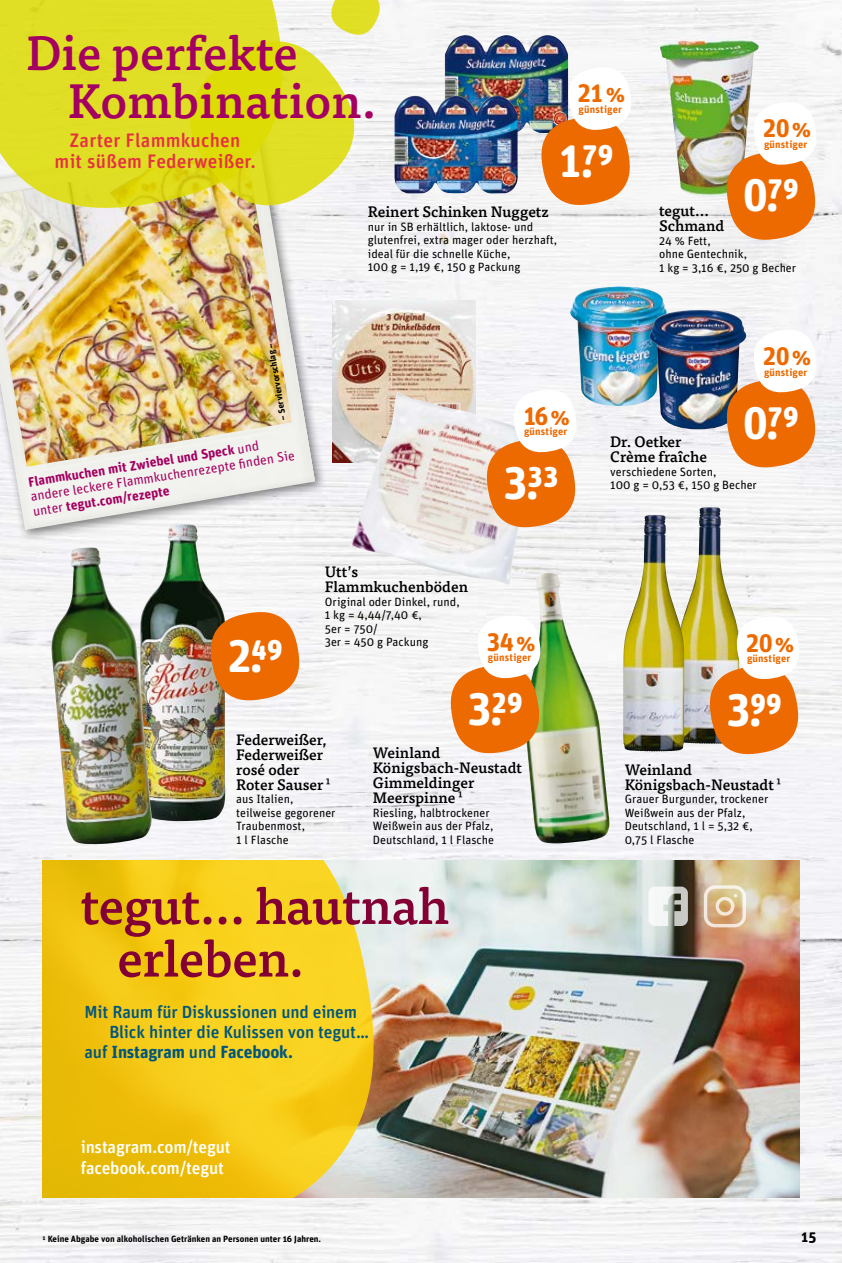
<style>
.page{position:relative;width:842px;height:1263px;background:#fff}
.page>*{position:absolute;margin:0;border:0;box-sizing:border-box;transform-origin:0 0}
.t1{font:500 50.55px/52.7px "Tisa OT";letter-spacing:-.01em;color:#820034}
.t2{font:500 48px/48px "Tisa OT";letter-spacing:.005em;color:#a40061}
.t3{font:45.6px "tegut Preise";color:#fff}
.t4{font:25.35px "tegut Preise";letter-spacing:-.015em;color:#ed6a00}
.t5{font:500 19.5px/21px "Unit Rounded OT";letter-spacing:.01em;color:#e73143;text-align:center}
.t6{font:500 17.55px "Unit Rounded OT";letter-spacing:-.01em;color:#00567d}
.t7{font:500 17.55px/21px "Unit Rounded OT";letter-spacing:-.01em;color:#fff}
.t8{font:700 17.55px "Unit Rounded OT";letter-spacing:-.01em;color:#00567d}
.t9{font:500 15px/15px "Tisa OT";color:#000}
.t10{font:700 15px "Unit Rounded OT";color:#000}
.t11{font:13.5px/15px "Unit Rounded OT";color:#a40061}
.t12{font:12px/13.5px "Unit Rounded OT";color:#000}
.t13{font:700 10.5px "Unit Rounded OT";letter-spacing:.015em;color:#ed6a00}
.t14{font:700 9px "Unit Rounded OT";color:#000}
.s1{font-family:"Unit Rounded OT";font-weight:700;font-size:24.75px}
.s2{font-weight:700}
.s3{font-weight:400}
.s4{font-weight:500}
</style>
<div class="page">
<img style="left:0;top:0;width:842px;height:1263px">
<img style="left:377px;top:861px;width:422px;height:336px">
<svg style="left:43px;top:861px;width:334px;height:336px;background:#f2ca22"></svg>
<svg style="left:648px;top:886px;width:40px;height:40px"></svg>
<svg style="left:704px;top:885px;width:42px;height:42px;background:#e0c6a1"></svg>
<div style="left:0;top:130px;width:327px;height:412px;background:#000;opacity:.5"></div>
<img style="left:0;top:207px;width:315px;height:323px">
<img style="left:0;top:207px;width:292px;height:260px">
<img style="left:678px;top:507px;width:61px;height:237px">
<img style="left:623px;top:515px;width:60px;height:236px">
<svg style="left:708px;top:615px;width:93px;height:141px"></svg>
<img style="left:139px;top:524px;width:87px;height:297px">
<img style="left:50px;top:547px;width:103px;height:298px">
<svg style="left:209px;top:610px;width:92px;height:92px;background:#e17e2d"></svg>
<img style="left:570px;top:286px;width:97px;height:120px">
<img style="left:649px;top:310px;width:97px;height:119px">
<svg style="left:725px;top:328px;width:93px;height:141px"></svg>
<img style="left:660px;top:36px;width:99px;height:161px">
<svg style="left:725px;top:101px;width:93px;height:140px"></svg>
<img style="left:445px;top:35px;width:123px;height:98px">
<img style="left:394px;top:95px;width:124px;height:98px">
<svg style="left:540px;top:66px;width:92px;height:141px"></svg>
<img style="left:333px;top:301px;width:142px;height:161px">
<img style="left:350px;top:392px;width:187px;height:193px">
<svg style="left:485px;top:388px;width:93px;height:141px"></svg>
<img style="left:524px;top:573px;width:87px;height:272px">
<svg style="left:449px;top:614px;width:93px;height:141px"></svg>
<svg style="left:0;top:0;width:284px;height:209px;background:#dfdd2c"></svg>
<svg style="left:188px;top:0;width:192px;height:207px"></svg>
<h2 class="t2" style="left:68px;top:30px;width:310px;text-indent:-41px">Die perfekte<br>Kombination.</h2>
<h3 class="t5" style="left:55px;top:130px;width:203px">Zarter Flammkuchen mit süßem Federweißer.</h3>
<h3 class="t4" style="left:578px;top:79px;width:49px">21<span class="s1">%</span></h3>
<p class="t13" style="left:579px;top:103px;width:45px">günstiger</p>
<h3 class="t3" style="left:558px;top:134px;width:57px">1.79</h3>
<p class="t9" style="left:368px;top:205px;width:182px">Reinert Schinken Nuggetz</p>
<p class="t12" style="left:368px;top:220px;width:191px">nur in SB erhältlich, laktose- und glutenfrei, extra mager oder herzhaft, ideal für die schnelle Küche,<br>100 g = 1,19 €, 150 g Packung</p>
<h3 class="t4" style="left:763px;top:114px;width:50px">20<span class="s1">%</span></h3>
<p class="t13" style="left:764px;top:138px;width:45px">günstiger</p>
<h3 class="t3" style="left:743px;top:169px;width:57px">0.79</h3>
<p class="t9" style="left:659px;top:204px;width:67px">tegut...<br>Schmand</p>
<p class="t12" style="left:659px;top:234px;width:139px">24 % Fett,<br>ohne Gentechnik,<br>1 kg = 3,16 €, 250 g Becher</p>
<p class="t14" style="left:278px;top:421px;width:80px;rotate:-100deg">– Serviervorschlag –</p>
<p class="t11" style="left:27px;top:475px;width:268px;rotate:-9deg"><span class="s2">Flammkuchen mit Zwiebel und Speck</span> und andere leckere Flammkuchenrezepte fi nden Sie unter <span class="s2">tegut.com/rezepte</span></p>
<h3 class="t3" style="left:227px;top:630px;width:57px">2.49</h3>
<h3 class="t4" style="left:523px;top:401px;width:49px">16<span class="s1">%</span></h3>
<p class="t13" style="left:524px;top:425px;width:45px">günstiger</p>
<h3 class="t3" style="left:503px;top:456px;width:57px">3.33</h3>
<p class="t9" style="left:325px;top:565px;width:145px">Utt’s<br>Flammkuchenböden</p>
<p class="t12" style="left:325px;top:595px;width:136px">Original oder Dinkel, rund,<br>1 kg = 4,44/7,40 €,<br>5er = 750/<br>3er = 450 g Packung</p>
<h3 class="t4" style="left:487px;top:627px;width:50px">34<span class="s1">%</span></h3>
<p class="t13" style="left:488px;top:651px;width:45px">günstiger</p>
<h3 class="t3" style="left:467px;top:682px;width:57px">3.29</h3>
<p class="t9" style="left:236px;top:732px;width:96px">Federweißer,<br>Federweißer rosé oder<br>Roter Sauser <span class="s3">1</span></p>
<p class="t12" style="left:236px;top:792px;width:101px">aus Italien, teilweise gegorener<br>Traubenmost,<br>1 l Flasche</p>
<p class="t9" style="left:373px;top:746px;width:151px">Weinland<br>Königsbach-Neustadt<br>Gimmeldinger<br>Meerspinne<span class="s3">1</span></p>
<p class="t12" style="left:373px;top:806px;width:123px">Riesling, halbtrockener<br>Weißwein aus der Pfalz,<br>Deutschland, 1 l Flasche</p>
<h1 class="t1" style="left:117px;top:881px;width:333px;text-indent:-36px">tegut... hautnah erleben.</h1>
<h3 class="t6" style="left:85px;top:1001px;width:274px">Mit Raum für Diskussionen und einem</h3>
<h3 class="t6" style="left:109px;top:1021px;width:261px">Blick hinter die Kulissen von tegut…</h3>
<h3 class="t8" style="left:85px;top:1041px;width:210px"><span class="s4">auf</span> Instagram <span class="s4">und</span> Facebook.</h3>
<h3 class="t7" style="left:81px;top:1136px;width:151px">instagram.com/tegut facebook.com/tegut</h3>
<p class="t14" style="left:43px;top:1233px;width:280px">1 Keine Abgabe von alkoholischen Getränken an Personen unter 16 Jahren.</p>
<h3 class="t4" style="left:763px;top:341px;width:50px">20<span class="s1">%</span></h3>
<p class="t13" style="left:764px;top:365px;width:45px">günstiger</p>
<h3 class="t3" style="left:743px;top:397px;width:57px">0.79</h3>
<p class="t9" style="left:610px;top:435px;width:99px">Dr. Oetker<br>Crème fraîche</p>
<p class="t12" style="left:610px;top:465px;width:148px">verschiedene Sorten,<br>100 g = 0,53 €, 150 g Becher</p>
<h3 class="t4" style="left:746px;top:628px;width:50px">20<span class="s1">%</span></h3>
<p class="t13" style="left:747px;top:652px;width:45px">günstiger</p>
<h3 class="t3" style="left:726px;top:683px;width:57px">3.99</h3>
<p class="t9" style="left:625px;top:762px;width:158px">Weinland<br>Königsbach-Neustadt<span class="s3">1</span></p>
<p class="t12" style="left:625px;top:792px;width:145px">Grauer Burgunder, trockener<br>Weißwein aus der Pfalz,<br>Deutschland, 1 l = 5,32 €,<br>0,75 l Flasche</p>
<p class="t10" style="left:801px;top:1227px;width:17px">15</p>
</div>
